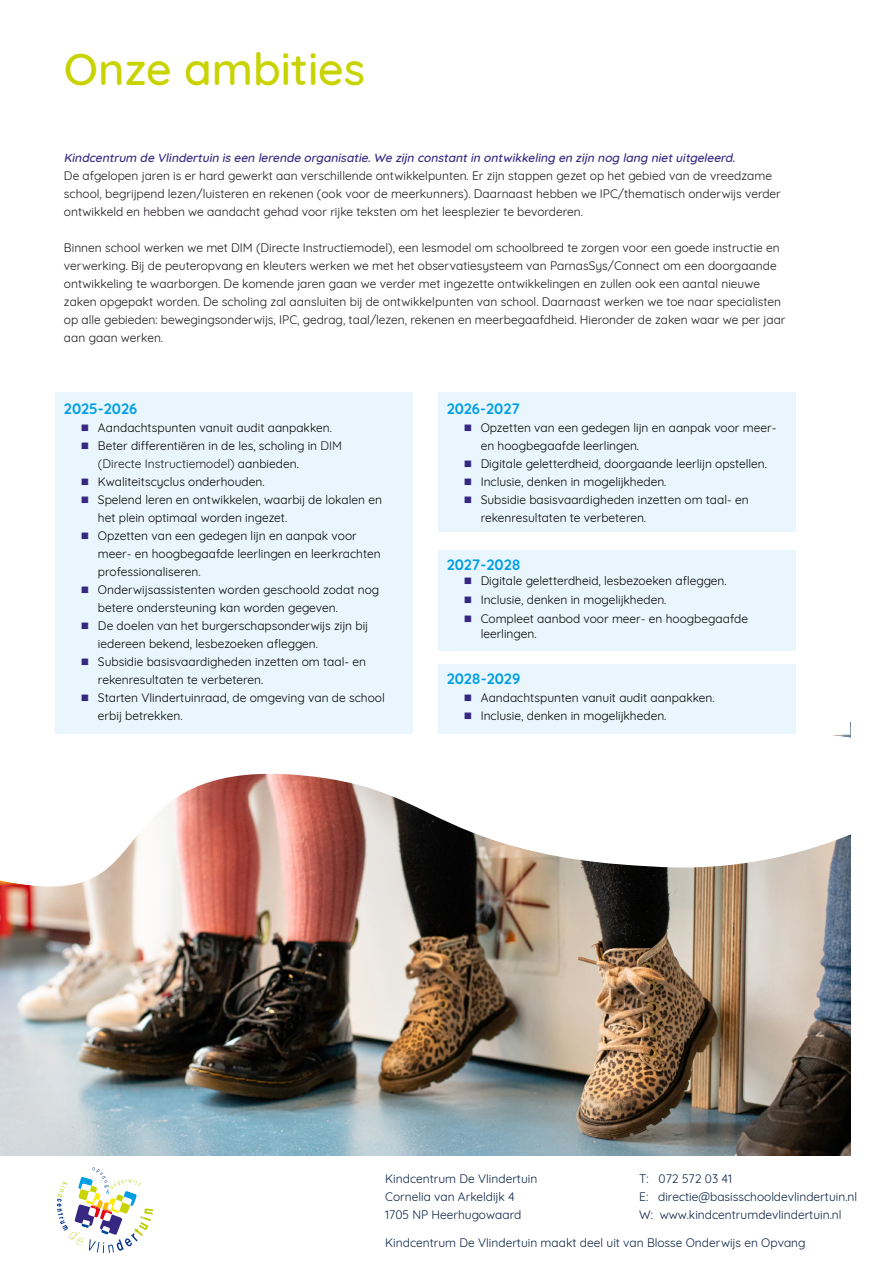
<style>
.page{position:relative;width:893px;height:1263px;background:#fff}
.page>*{position:absolute;margin:0;border:0;box-sizing:border-box;transform-origin:0 0}
.Kop_medium_30pt{font:500 45px "Quicksand";color:#c8d300}
.Subsubkop_blauw_10pt{font:700 15px "Quicksand";color:#009fe3}
.Normal_niet_op_regel_ZWART__intro{font:700 15px "Quicksand";color:#009fe3}
.t1{font:12px/18px "Quicksand";color:#000}
.Opsomming_vlinder_rode_pijl{font:12px/18px "Quicksand";color:#1a161a}
.t2{font:12px/18px "Quicksand";color:#092043}
.Opsomming_vlinder_rode_pijl-2{font:italic 500 12px "Quicksand";color:#362783}
.s1{font-family:"Sofia Pro";font-weight:700;color:#362783}
.s2{color:#1a161a}
</style>
<div class="page">
<img style="left:0;top:989px;width:850px;height:167px">
<img style="left:0;top:629px;width:851px;height:360px">
<svg style="left:57px;top:1167px;width:96px;height:86px"></svg>
<div style="left:55px;top:392px;width:357px;height:342px;background:#eaf6fe"></div>
<div style="left:438px;top:392px;width:357px;height:139px;background:#eaf6fe"></div>
<div style="left:438px;top:665px;width:357px;height:69px;background:#eaf6fe"></div>
<div style="left:438px;top:550px;width:357px;height:100px;background:#eaf6fe"></div>
<p class="Kop_medium_30pt" style="left:64px;top:33px;width:303px">Onze ambities</p>
<p class="Opsomming_vlinder_rode_pijl-2" style="left:64px;top:148px;width:676px">Kindcentrum de Vlindertuin is een lerende organisatie.We zijn constantin ontwikkeling en zijn nog lang nietuitgeleerd.</p>
<p class="Opsomming_vlinder_rode_pijl" style="left:64px;top:165px;width:718px">De afgelopen jaren is er hard gewerkt aan verschillende ontwikkelpunten. Er zijn stappen gezet op het gebied van de vreedzame school, begrijpend lezen/luisteren en rekenen (ook voor de meerkunners). Daarnaast hebben we IPC/thematisch onderwijs verder ontwikkeld en hebben we aandacht gehad voor rijke teksten om het leesplezier te bevorderen.</p>
<p class="Opsomming_vlinder_rode_pijl" style="left:64px;top:237px;width:723px">Binnen school werken we met DIM (Directe Instructiemodel), een lesmodel om schoolbreed te zorgen voor een goede instructie en verwerking. Bij de peuteropvang en kleuters werken we met het observatiesysteem van ParnasSys/Connect om een doorgaande ontwikkeling te waarborgen. De komende jaren gaan we verder met ingezette ontwikkelingen en zullen ook een aantal nieuwe zaken opgepakt worden. De scholing zal aansluiten bij de ontwikkelpunten van school. Daarnaast werken we toe naar specialisten op alle gebieden: bewegingsonderwijs, IPC, gedrag, taal/lezen, rekenen en meerbegaafdheid. Hieronder de zaken waar we per jaar aan gaan werken.</p>
<p class="Subsubkop_blauw_10pt" style="left:64px;top:396px;width:75px">2025-2026</p>
<p class="t1" style="left:81px;top:417px;width:252px"><span class="s1">■</span> Aandachtspunten vanuit audit aanpakken.</p>
<p class="t1" style="left:98px;top:435px;width:246px;text-indent:-17px"><span class="s1">■</span> Beter differentiëren in de les, scholing in <span class="s2">DIM (Directe Instructiemodel)</span> aanbieden.</p>
<p class="t1" style="left:81px;top:471px;width:185px"><span class="s1">■</span> Kwaliteitscyclus onderhouden.</p>
<p class="t1" style="left:98px;top:489px;width:285px;text-indent:-17px"><span class="s1">■</span> Spelend leren en ontwikkelen, waarbij de lokalen en het plein optimaal worden ingezet.</p>
<p class="t1" style="left:98px;top:525px;width:284px;text-indent:-17px"><span class="s1">■</span> Opzetten van een gedegen lijn en aanpak voor meer- en hoogbegaafde leerlingen en leerkrachten professionaliseren.</p>
<p class="t1" style="left:98px;top:579px;width:283px;text-indent:-17px"><span class="s1">■</span> Onderwijsassistenten worden geschoold zodat nog betere ondersteuning kan worden gegeven.</p>
<p class="t1" style="left:98px;top:615px;width:272px;text-indent:-17px"><span class="s1">■</span> De doelen van het burgerschapsonderwijs zijn bij iedereen bekend, lesbezoeken afleggen.</p>
<p class="t1" style="left:98px;top:651px;width:270px;text-indent:-17px"><span class="s1">■</span> Subsidie basisvaardigheden inzetten om taal- en rekenresultaten te verbeteren.</p>
<p class="t1" style="left:98px;top:687px;width:288px;text-indent:-17px"><span class="s1">■</span> Starten Vlindertuinraad, de omgeving van de school erbij betrekken.</p>
<p class="Subsubkop_blauw_10pt" style="left:447px;top:396px;width:75px">2026-2027</p>
<p class="t1" style="left:481px;top:417px;width:297px;text-indent:-17px"><span class="s1">■</span> Opzetten van een gedegen lijn en aanpak voor meer&shy;en hoogbegaafde leerlingen.</p>
<p class="t1" style="left:464px;top:453px;width:305px"><span class="s1">■</span> Digitale geletterdheid, doorgaande leerlijn opstellen.</p>
<p class="t1" style="left:464px;top:471px;width:204px"><span class="s1">■</span> Inclusie, denken in mogelijkheden.</p>
<p class="t1" style="left:481px;top:489px;width:270px;text-indent:-17px"><span class="s1">■</span> Subsidie basisvaardigheden inzetten om taal- en rekenresultaten te verbeteren.</p>
<p class="Normal_niet_op_regel_ZWART__intro" style="left:447px;top:552px;width:75px">2027-2028</p>
<p class="t1" style="left:464px;top:570px;width:265px"><span class="s1">■</span> Digitale geletterdheid, lesbezoeken afleggen.</p>
<p class="t1" style="left:464px;top:589px;width:204px"><span class="s1">■</span> Inclusie, denken in mogelijkheden.</p>
<p class="t1" style="left:481px;top:610px;width:269px;line-height:15px;text-indent:-17px"><span class="s1">■</span> Compleet aanbod voor meer- en hoogbegaafde leerlingen.</p>
<p class="Subsubkop_blauw_10pt" style="left:447px;top:666px;width:75px">2028-2029</p>
<p class="t1" style="left:464px;top:687px;width:252px"><span class="s1">■</span> Aandachtspunten vanuit audit aanpakken.</p>
<p class="t1" style="left:464px;top:705px;width:204px"><span class="s1">■</span> Inclusie, denken in mogelijkheden.</p>
<p class="t2" style="left:385px;top:1168px;width:154px">Kindcentrum De Vlindertuin<br>Cornelia van Arkeldijk 4<br>1705 NP Heerhugowaard</p>
<p class="t2" style="left:639px;top:1168px;width:219px">T: 072 572 03 41<br>E: directie@basisschooldevlindertuin.nl<br>W: www.kindcentrumdevlindertuin.nl</p>
<p class="t2" style="left:385px;top:1232px;width:422px">Kindcentrum De Vlindertuin maakt deel uit van Blosse Onderwijs en Opvang</p>
</div>
